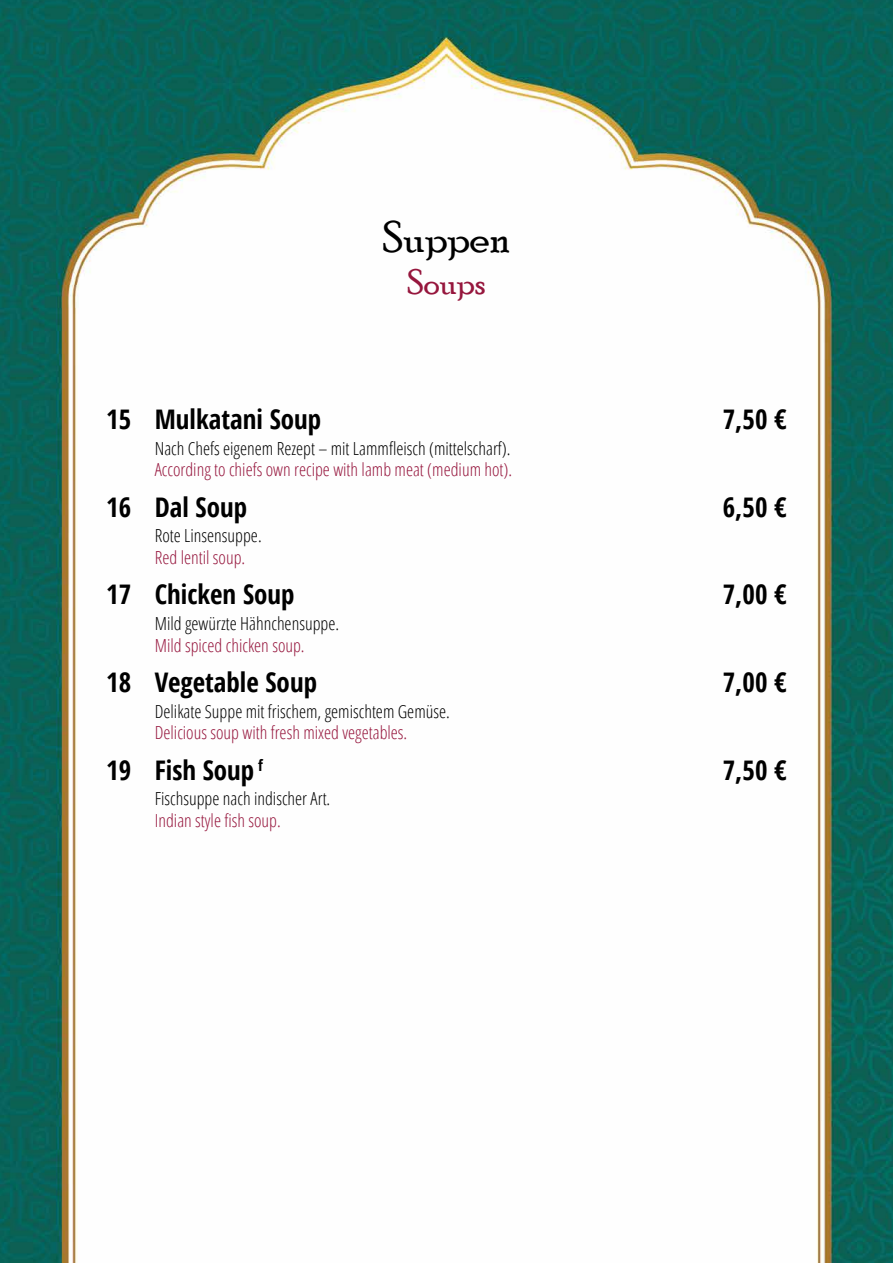
<style>
.page{position:relative;width:893px;height:1263px;background:#fff}
.page>*{position:absolute;margin:0;border:0;box-sizing:border-box;transform-origin:0 0}
.t1{font:45px "Poor Richard";color:#000}
.t2{font:36px "Poor Richard";color:#96163d}
.t3{font:700 27px "Open Sans Condensed";color:#000}
.t4{font:300 18px "Open Sans Condensed";color:#000}
.t5{font:300 18px "Open Sans Condensed";color:#96163d}
</style>
<div class="page">
<img style="left:0;top:0;width:893px;height:1263px">
<h1 class="t1" style="left:383px;top:212px;width:129px">Suppen</h1>
<h2 class="t2" style="left:407px;top:262px;width:80px">Soups</h2>
<h3 class="t3" style="left:106px;top:400px;width:216px">15 Mulkatani Soup</h3>
<h3 class="t3" style="left:723px;top:400px;width:65px">7,50 €</h3>
<p class="t4" style="left:155px;top:436px;width:357px">Nach Chefs eigenem Rezept – mit Lammfleisch (mittelscharf).</p>
<p class="t5" style="left:155px;top:457px;width:359px">According to chiefs own recipe with lamb meat (medium hot).</p>
<h3 class="t3" style="left:106px;top:488px;width:142px">16 Dal Soup</h3>
<h3 class="t3" style="left:723px;top:488px;width:65px">6,50 €</h3>
<p class="t4" style="left:155px;top:523px;width:108px">Rote Linsensuppe.</p>
<p class="t5" style="left:155px;top:545px;width:92px">Red lentil soup.</p>
<h3 class="t3" style="left:106px;top:576px;width:190px">17 Chicken Soup</h3>
<h3 class="t3" style="left:723px;top:576px;width:65px">7,00 €</h3>
<p class="t4" style="left:155px;top:611px;width:186px">Mild gewürzte Hähnchensuppe.</p>
<p class="t5" style="left:155px;top:633px;width:151px">Mild spiced chicken soup.</p>
<h3 class="t3" style="left:106px;top:663px;width:212px">18 Vegetable Soup</h3>
<h3 class="t3" style="left:723px;top:663px;width:65px">7,00 €</h3>
<p class="t4" style="left:155px;top:699px;width:297px">Delikate Suppe mit frischem, gemischtem Gemüse.</p>
<p class="t5" style="left:155px;top:721px;width:254px">Delicious soup with fresh mixed vegetables.</p>
<h3 class="t3" style="left:106px;top:751px;width:158px">19 Fish Soup <sup>f</sup></h3>
<h3 class="t3" style="left:723px;top:751px;width:65px">7,50 €</h3>
<p class="t4" style="left:155px;top:787px;width:177px">Fischsuppe nach indischer Art.</p>
<p class="t5" style="left:155px;top:808px;width:128px">Indian style fish soup.</p>
</div>
